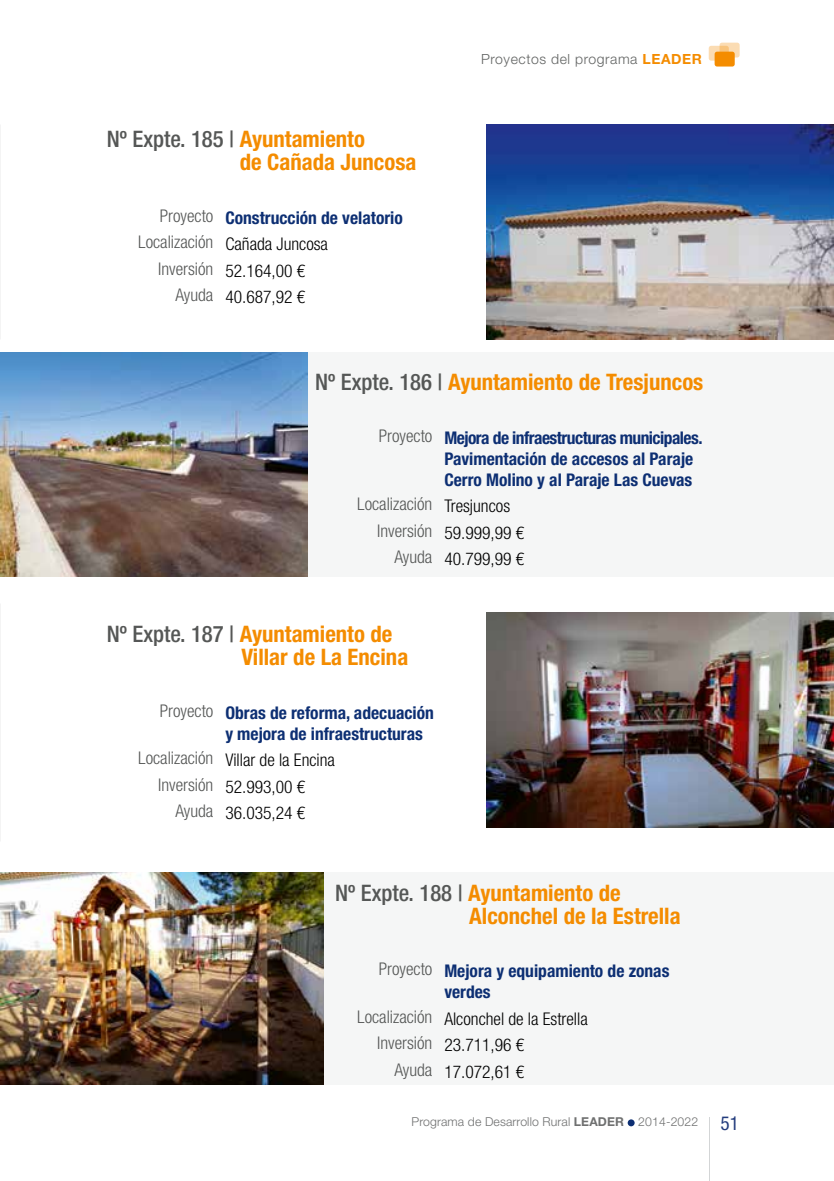
<style>
.page{position:relative;width:834px;height:1181px;background:#fff}
.page>*{position:absolute;margin:0;border:0;box-sizing:border-box;transform-origin:0 0}
.t1{font:700 condensed 22.75px/22.8px "Helvetica Neue LT Pro";color:#f48c00}
.t2{font:condensed 19.25px "Helvetica Neue LT Pro";color:#233c7d}
.t3{font:700 condensed 17.5px/21px "Helvetica Neue LT Pro";color:#0d2f73}
.t4{font:300 condensed 17.5px/26.4px "Helvetica Neue LT Pro";color:#000;text-align:center}
.t5{font:300 condensed 17.5px/28.5px "Helvetica Neue LT Pro";color:#555756}
.t6{font:300 14px "Helvetica Neue LT Pro";letter-spacing:.04em;color:#626463}
.t7{font:300 12.25px "Helvetica Neue LT Pro";letter-spacing:.01em;color:#6f7070}
.s1{font-weight:500;color:#555756}
.s2{font-weight:300;color:#555756}
.s3{color:#555756}
.s4{font-weight:700;color:#f48c00}
.s5{color:#000}
.s6{font-weight:700}
</style>
<div class="page">
<div style="left:714px;top:52px;width:20px;height:15px;background:#f48c00;border-radius:2px"></div>
<svg style="left:719px;top:43px;width:20px;height:14px"></svg>
<svg style="left:708px;top:46px;width:20px;height:15px"></svg>
<hr style="left:709px;top:1117px;width:1px;height:64px;background:#d3d5d6">
<div style="left:627px;top:1119px;width:7px;height:7px;background:#0d2f73;border-radius:50%"></div>
<img style="left:0;top:604px;width:1px;height:238px">
<div style="left:0;top:872px;width:833px;height:212px;background:#f5f6f6"></div>
<div style="left:0;top:352px;width:833px;height:224px;background:#f5f6f6"></div>
<img style="left:487px;top:124px;width:346px;height:215px">
<img style="left:0;top:352px;width:308px;height:224px">
<img style="left:487px;top:612px;width:346px;height:215px">
<img style="left:0;top:872px;width:323px;height:212px">
<h1 class="t1" style="left:240px;top:128px;width:178px;text-indent:-133px"><span class="s1">Nº Expte. 185 |</span> Ayuntamiento<br>de Cañada Juncosa</h1>
<p class="t3" style="left:160px;top:207px;width:244px"><span class="s2">Proyecto</span> Construcción de velatorio</p>
<p class="t4" style="left:138px;top:231px;width:191px"><span class="s3">Localización</span> Cañada Juncosa</p>
<p class="t4" style="left:158px;top:257px;width:148px"><span class="s3">Inversión</span> 52.164,00 €</p>
<p class="t4" style="left:175px;top:284px;width:131px"><span class="s3">Ayuda</span> 40.687,92 €</p>
<p class="t6" style="left:481px;top:50px;width:222px">Proyectos del programa <span class="s4">LEADER</span></p>
<h1 class="t1" style="left:315px;top:370px;width:390px"><span class="s1">Nº Expte. 186 |</span> Ayuntamiento de Tresjuncos</h1>
<p class="t3" style="left:444px;top:427px;width:260px;text-indent:-65px"><span class="s2">Proyecto</span> Mejora de infraestructuras municipales.<br>Pavimentación de accesos al Paraje<br>Cerro Molino y al Paraje Las Cuevas</p>
<p class="t5" style="left:377px;top:489px;width:148px;text-indent:-20px">Localización <span class="s5">Tresjuncos<br></span>Inversión <span class="s5">59.999,99 €</span></p>
<p class="t4" style="left:394px;top:546px;width:131px"><span class="s3">Ayuda</span> 40.799,99 €</p>
<h1 class="t1" style="left:241px;top:622px;width:168px;text-indent:-135px"><span class="s1">Nº Expte. 187 |</span> Ayuntamiento de<br>Villar de La Encina</h1>
<p class="t3" style="left:225px;top:701px;width:210px;text-indent:-65px"><span class="s2">Proyecto</span> Obras de reforma, adecuación y mejora de infraestructuras</p>
<p class="t4" style="left:138px;top:746px;width:198px"><span class="s3">Localización</span> Villar de la Encina<br><span class="s3">Inversión</span> 52.993,00 €<br><span class="s3">Ayuda</span> 36.035,24 €</p>
<h1 class="t1" style="left:469px;top:881px;width:213px;text-indent:-134px"><span class="s1">Nº Expte. 188 |</span> Ayuntamiento de<br>Alconchel de la Estrella</h1>
<p class="t3" style="left:444px;top:960px;width:226px;text-indent:-65px"><span class="s2">Proyecto</span> Mejora y equipamiento de zonas verdes</p>
<p class="t4" style="left:357px;top:1005px;width:232px"><span class="s3">Localización</span> Alconchel de la Estrella</p>
<p class="t4" style="left:377px;top:1032px;width:148px"><span class="s3">Inversión</span> 23.711,96 €</p>
<p class="t4" style="left:394px;top:1058px;width:131px"><span class="s3">Ayuda</span> 17.072,61 €</p>
<p class="t7" style="left:411px;top:1114px;width:288px">Programa de Desarrollo Rural <span class="s6">LEADER</span> 2014-2022</p>
<p class="t2" style="left:720px;top:1111px;width:20px">51</p>
</div>
